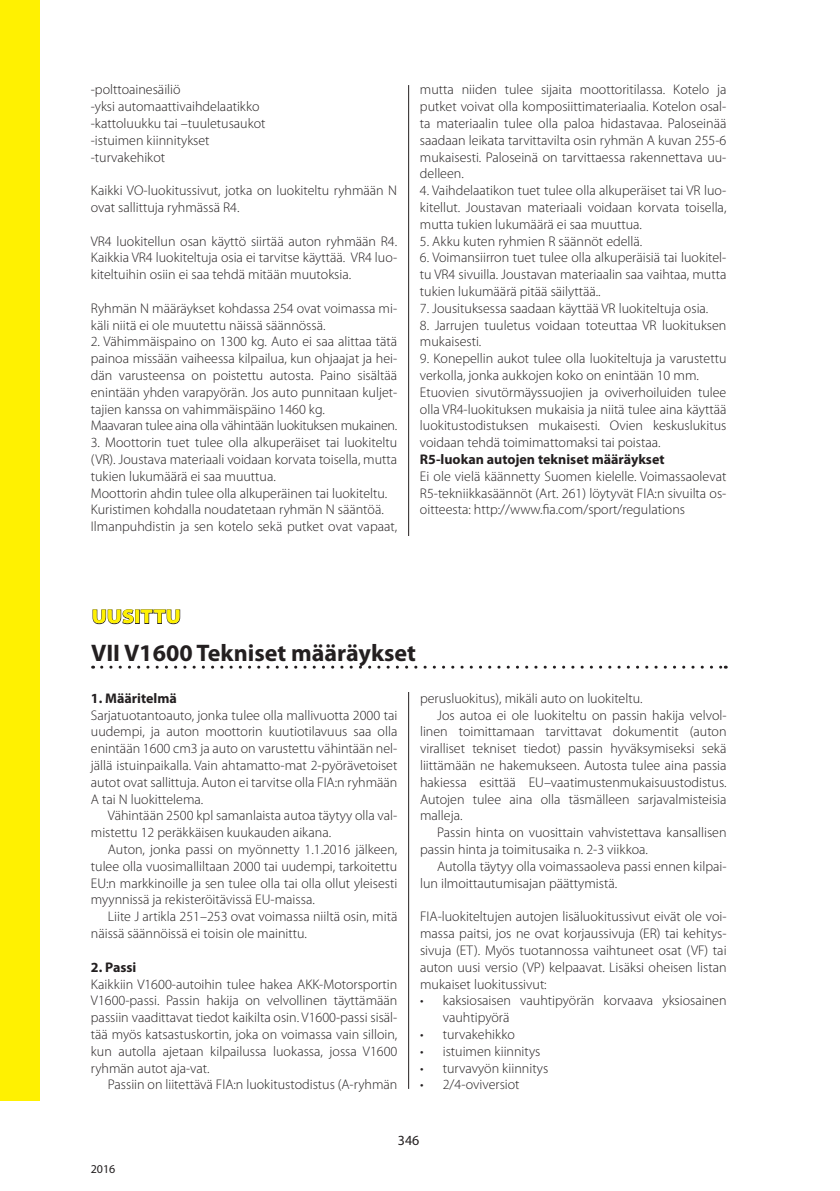
<style>
.page{position:relative;width:840px;height:1191px;background:#fff}
.page>*{position:absolute;margin:0;border:0;box-sizing:border-box;transform-origin:0 0}
.t1{font:700 24px "Myriad Pro";color:#231f20}
.t2{font:900 semi-expanded 20px "Myriad Pro";color:#fff101}
.t3{font:300 14px/16.8px "Myriad Pro";color:#231f20}
.t4{font:700 14px "Myriad Pro";color:#231f20}
.t5{font:14px "Myriad Pro";color:#231f20}
.t6{font:12px "Myriad Pro";color:#231f20}
</style>
<div class="page">
<hr style="left:408px;top:85px;width:1px;height:1004px;background:#231f20">
<div style="left:0;top:0;width:40px;height:1100px;background:#fff101"></div>
<div style="left:200px;top:536px;width:394px;height:156px;background:#fff"></div>
<svg style="left:102px;top:665px;width:623px;height:3px"></svg>
<svg style="left:92px;top:609px;width:42px;height:15px"></svg>
<div style="left:135px;top:609px;width:5px;height:15px;border:1px solid #231f20"></div>
<svg style="left:140px;top:609px;width:41px;height:15px"></svg>
<p class="t3" style="left:91px;top:81px;width:176px">-polttoainesäiliö<br>-yksi automaattivaihdelaatikko -kattoluukku tai –tuuletusaukot -istuimen kiinnitykset -turvakehikot</p>
<p class="t3" style="left:91px;top:182px;width:308px">Kaikki VO-luokitussivut, jotka on luokiteltu ryhmään N ovat sallittuja ryhmässä R4.</p>
<p class="t3" style="left:91px;top:233px;width:308px;text-align:justify">VR4 luokitellun osan käyttö siirtää auton ryhmään R4.<br>Kaikkia VR4 luokiteltuja osia ei tarvitse käyttää. VR4 luo&shy;kiteltuihin osiin ei saa tehdä mitään muutoksia.</p>
<p class="t3" style="left:91px;top:300px;width:308px">Ryhmän N määräykset kohdassa 254 ovat voimassa mi&shy;käli niitä ei ole muutettu näissä säännössä.</p>
<p class="t3" style="left:91px;top:333px;width:308px">2. Vähimmäispaino on 1300 kg. Auto ei saa alittaa tätä painoa missään vaiheessa kilpailua, kun ohjaajat ja hei&shy;dän varusteensa on poistettu autosta. Paino sisältää enintään yhden varapyörän. Jos auto punnitaan kuljet&shy;tajien kanssa on vahimmäispäino 1460 kg.<br>Maavaran tulee aina olla vähintään luokituksen mukainen.</p>
<p class="t3" style="left:91px;top:434px;width:308px">3. Moottorin tuet tulee olla alkuperäiset tai luokiteltu (VR). Joustava materiaali voidaan korvata toisella, mutta tukien lukumäärä ei saa muuttua.<br>Moottorin ahdin tulee olla alkuperäinen tai luokiteltu.<br>Kuristimen kohdalla noudatetaan ryhmän N sääntöä.<br>Ilmanpuhdistin ja sen kotelo sekä putket ovat vapaat,</p>
<p class="t3" style="left:419px;top:81px;width:308px;text-align:justify">mutta niiden tulee sijaita moottoritilassa. Kotelo ja putket voivat olla komposiittimateriaalia. Kotelon osal&shy;ta materiaalin tulee olla paloa hidastavaa. Paloseinää saadaan leikata tarvittavilta osin ryhmän A kuvan 255-6 mukaisesti. Paloseinä on tarvittaessa rakennettava uu&shy;delleen.</p>
<p class="t3" style="left:419px;top:182px;width:308px;text-align:justify">4. Vaihdelaatikon tuet tulee olla alkuperäiset tai VR luo&shy;kitellut. Joustavan materiaali voidaan korvata toisella, mutta tukien lukumäärä ei saa muuttua.</p>
<p class="t3" style="left:419px;top:233px;width:224px">5. Akku kuten ryhmien R säännöt edellä.</p>
<p class="t3" style="left:419px;top:249px;width:308px;text-align:justify">6. Voimansiirron tuet tulee olla alkuperäisiä tai luokitel&shy;tu VR4 sivuilla. Joustavan materiaalin saa vaihtaa, mutta tukien lukumäärä pitää säilyttää..</p>
<p class="t3" style="left:419px;top:300px;width:290px">7. Jousituksessa saadaan käyttää VR luokiteltuja osia.</p>
<p class="t3" style="left:419px;top:317px;width:308px">8. Jarrujen tuuletus voidaan toteuttaa VR luokituksen mukaisesti.</p>
<p class="t3" style="left:419px;top:350px;width:308px">9. Konepellin aukot tulee olla luokiteltuja ja varustettu verkolla, jonka aukkojen koko on enintään 10 mm.<br>Etuovien sivutörmäyssuojien ja oviverhoiluiden tulee olla VR4-luokituksen mukaisia ja niitä tulee aina käyttää luokitustodistuksen mukaisesti. Ovien keskuslukitus voidaan tehdä toimimattomaksi tai poistaa.</p>
<p class="t4" style="left:419px;top:450px;width:246px">R5-luokan autojen tekniset määräykset</p>
<p class="t3" style="left:419px;top:468px;width:308px;text-align:justify">Ei ole vielä käännetty Suomen kielelle. Voimassaolevat R5-tekniikkasäännöt (Art. 261) löytyvät FIA:n sivuilta os&shy;oitteesta: http://www.fia.com/sport/regulations</p>
<h2 class="t2" style="left:92px;top:605px;width:91px">UUSITTU</h2>
<h1 class="t1" style="left:91px;top:637px;width:326px">VII V1600 Tekniset määräykset</h1>
<p class="t4" style="left:91px;top:689px;width:87px">1. Määritelmä</p>
<p class="t3" style="left:91px;top:706px;width:308px;text-align:justify">Sarjatuotantoauto, jonka tulee olla mallivuotta 2000 tai uudempi, ja auton moottorin kuutiotilavuus saa olla enintään 1600 cm3 ja auto on varustettu vähintään nel&shy;jällä istuinpaikalla. Vain ahtamatto-mat 2-pyörävetoiset autot ovat sallittuja. Auton ei tarvitse olla FIA:n ryhmään A tai N luokittelema.</p>
<p class="t3" style="left:91px;top:807px;width:308px;text-indent:17px">Vähintään 2500 kpl samanlaista autoa täytyy olla val&shy;mistettu 12 peräkkäisen kuukauden aikana.</p>
<p class="t3" style="left:91px;top:841px;width:308px;text-align:justify;text-indent:17px">Auton, jonka passi on myönnetty 1.1.2016 jälkeen, tulee olla vuosimalliltaan 2000 tai uudempi, tarkoitettu EU:n markkinoille ja sen tulee olla tai olla ollut yleisesti myynnissä ja rekisteröitävissä EU-maissa.</p>
<p class="t3" style="left:91px;top:908px;width:308px;text-indent:17px">Liite J artikla 251–253 ovat voimassa niiltä osin, mitä näissä säännöissä ei toisin ole mainittu.</p>
<p class="t4" style="left:91px;top:957px;width:47px">2. Passi</p>
<p class="t3" style="left:91px;top:975px;width:308px;text-align:justify">Kaikkiin V1600-autoihin tulee hakea AKK-Motorsportin V1600-passi. Passin hakija on velvollinen täyttämään passiin vaadittavat tiedot kaikilta osin. V1600-passi sisäl&shy;tää myös katsastuskortin, joka on voimassa vain silloin, kun autolla ajetaan kilpailussa luokassa, jossa V1600 ryhmän autot aja-vat.</p>
<p class="t3" style="left:108px;top:1076px;width:291px">Passiin on liitettävä FIA:n luokitustodistus (A-ryhmän</p>
<p class="t3" style="left:420px;top:690px;width:224px">perusluokitus), mikäli auto on luokiteltu.</p>
<p class="t3" style="left:437px;top:706px;width:291px">Jos autoa ei ole luokiteltu on passin hakija velvol-</p>
<p class="t3" style="left:420px;top:723px;width:308px">linen toimittamaan tarvittavat dokumentit (auton</p>
<p class="t3" style="left:420px;top:740px;width:308px">viralliset tekniset tiedot) passin hyväksymiseksi sekä</p>
<p class="t3" style="left:420px;top:757px;width:308px">liittämään ne hakemukseen. Autosta tulee aina passia</p>
<p class="t3" style="left:420px;top:774px;width:308px">hakiessa esittää EU–vaatimustenmukaisuustodistus.</p>
<p class="t3" style="left:420px;top:790px;width:308px">Autojen tulee aina olla täsmälleen sarjavalmisteisia</p>
<p class="t3" style="left:420px;top:807px;width:44px">malleja.</p>
<p class="t3" style="left:437px;top:824px;width:291px">Passin hinta on vuosittain vahvistettava kansallisen</p>
<p class="t3" style="left:420px;top:841px;width:229px">passin hinta ja toimitusaika n. 2-3 viikkoa.</p>
<p class="t3" style="left:437px;top:858px;width:291px">Autolla täytyy olla voimassaoleva passi ennen kilpai-</p>
<p class="t3" style="left:420px;top:874px;width:198px">lun ilmoittautumisajan päättymistä.</p>
<p class="t3" style="left:420px;top:908px;width:308px;text-align:justify">FIA-luokiteltujen autojen lisäluokitussivut eivät ole voi&shy;massa paitsi, jos ne ovat korjaussivuja (ER) tai kehitys&shy;sivuja (ET). Myös tuotannossa vaihtuneet osat (VF) tai auton uusi versio (VP) kelpaavat. Lisäksi oheisen listan mukaiset luokitussivut:</p>
<p class="t3" style="left:442px;top:992px;width:285px;text-indent:-23px">• kaksiosaisen vauhtipyörän korvaava yksiosainen vauhtipyörä</p>
<p class="t3" style="left:420px;top:1026px;width:96px">• turvakehikko</p>
<p class="t3" style="left:420px;top:1042px;width:122px">• istuimen kiinnitys</p>
<p class="t3" style="left:420px;top:1059px;width:129px">• turvavyön kiinnitys</p>
<p class="t3" style="left:420px;top:1076px;width:101px">• 2/4-oviversiot</p>
<p class="t6" style="left:91px;top:1161px;width:26px">2016</p>
<p class="t5" style="left:397px;top:1131px;width:23px">346</p>
</div>
